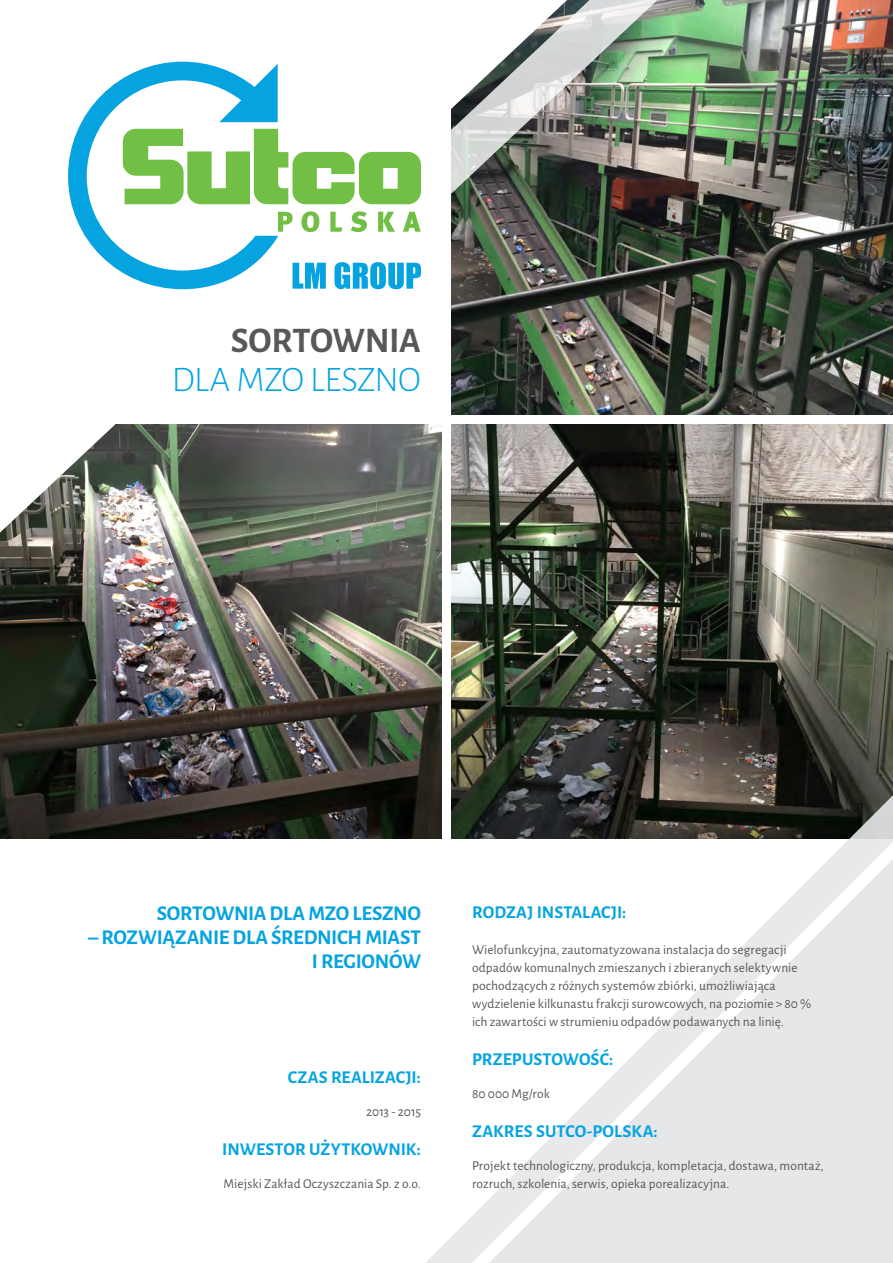
<style>
.page{position:relative;width:893px;height:1263px;background:#fff}
.page>*{position:absolute;margin:0;border:0;box-sizing:border-box;transform-origin:0 0}
.srodtytul_2{font:300 36px "Alegreya Sans";letter-spacing:-.02em;color:#05a4e0}
.srodtytul_2-2{font:700 36px "Alegreya Sans";letter-spacing:-.01em;color:#57585a}
.tekst_podstawowy{font:700 21px/24px "Alegreya Sans";letter-spacing:-.015em;color:#05a4e0;text-align:right}
.tytul{font:700 18px "Alegreya Sans";color:#05a4e0}
.tekst_podstawowy-2{font:13.5px/18px "Alegreya Sans";color:#57585a}
</style>
<div class="page">
<img style="left:0;top:533px;width:442px;height:306px">
<img style="left:567px;top:0;width:326px;height:415px">
<img style="left:451px;top:424px;width:442px;height:358px">
<img style="left:0;top:212px;width:567px;height:321px">
<img style="left:451px;top:0;width:310px;height:212px">
<div style="left:0;top:0;width:446px;height:417px;background:#fff"></div>
<svg style="left:278px;top:212px;width:15px;height:20px"></svg>
<svg style="left:301px;top:211px;width:18px;height:21px"></svg>
<svg style="left:330px;top:212px;width:12px;height:20px"></svg>
<svg style="left:351px;top:211px;width:16px;height:21px"></svg>
<svg style="left:378px;top:212px;width:17px;height:20px"></svg>
<svg style="left:403px;top:212px;width:18px;height:20px"></svg>
<svg style="left:278px;top:129px;width:143px;height:75px"></svg>
<svg style="left:68px;top:62px;width:210px;height:227px"></svg>
<svg style="left:292px;top:263px;width:34px;height:26px"></svg>
<svg style="left:334px;top:262px;width:87px;height:27px"></svg>
<svg style="left:412px;top:782px;width:481px;height:481px"></svg>
<p class="srodtytul_2-2" style="left:231px;top:314px;width:192px">SORTOWNIA</p>
<p class="srodtytul_2" style="left:172px;top:356px;width:251px">DLA MZO LESZNO</p>
<p class="tekst_podstawowy" style="left:157px;top:900px;width:266px">SORTOWNIA DLA MZO LESZNO</p>
<p class="tekst_podstawowy" style="left:89px;top:924px;width:334px">– ROZWIĄZANIE DLA ŚREDNICH MIAST<br>I REGIONÓW</p>
<p class="tytul" style="left:288px;top:1064px;width:134px">CZAS REALIZACJI:</p>
<p class="tekst_podstawowy-2" style="left:366px;top:1102px;width:56px">2013 - 2015</p>
<p class="tytul" style="left:222px;top:1136px;width:200px">INWESTOR UŻYTKOWNIK:</p>
<p class="tekst_podstawowy-2" style="left:224px;top:1174px;width:199px">Miejski Zakład Oczyszczania Sp. z o.o.</p>
<p class="tytul" style="left:472px;top:899px;width:156px">RODZAJ INSTALACJI:</p>
<p class="tekst_podstawowy-2" style="left:472px;top:940px;width:341px">Wielofunkcyjna, zautomatyzowana instalacja do segregacji odpadów komunalnych zmieszanych i zbieranych selektywnie pochodzących z różnych systemów zbiórki, umożliwiająca wydzielenie kilkunastu frakcji surowcowych, na poziomie &gt; 80 % ich zawartości w strumieniu odpadów podawanych na linię.</p>
<p class="tytul" style="left:472px;top:1046px;width:143px">PRZEPUSTOWOŚĆ:</p>
<p class="tekst_podstawowy-2" style="left:472px;top:1084px;width:79px">80 000 Mg/rok</p>
<p class="tytul" style="left:472px;top:1118px;width:187px">ZAKRES SUTCO-POLSKA:</p>
<p class="tekst_podstawowy-2" style="left:472px;top:1156px;width:353px">Projekt technologiczny, produkcja, kompletacja, dostawa, montaż, rozruch, szkolenia, serwis, opieka porealizacyjna.</p>
</div>
